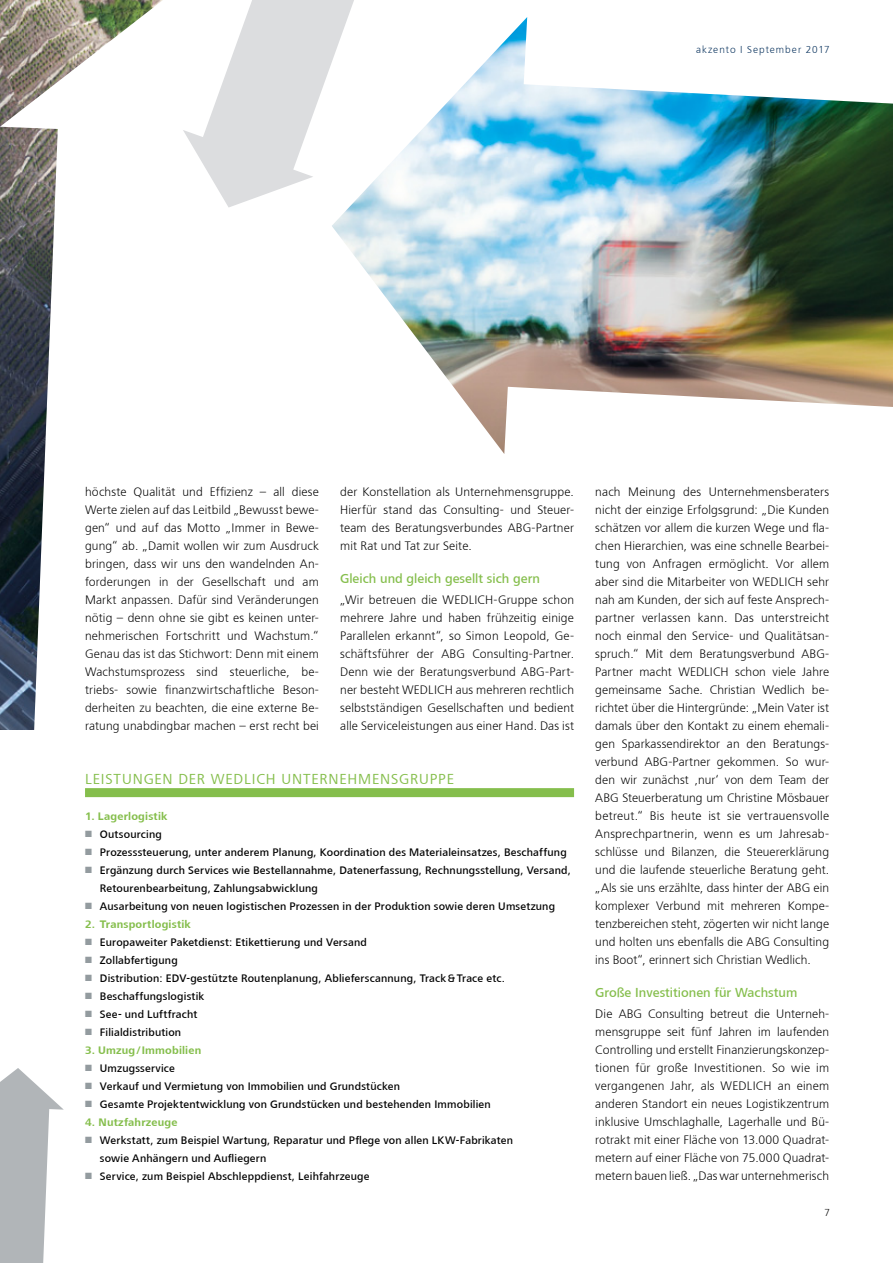
<style>
.page{position:relative;width:893px;height:1263px;background:#fff}
.page>*{position:absolute;margin:0;border:0;box-sizing:border-box;transform-origin:0 0}
.t1{font:15px "Lino Frutiger Next";letter-spacing:.06em;color:#85be4c}
.t2{font:500 13.5px "Lino Frutiger Next";color:#85be4c}
.t3{font:300 12.75px/18px "Lino Frutiger Next";letter-spacing:.01em;color:#000;text-align:justify}
.t4{font:500 11.25px/18px "Lino Frutiger Next";letter-spacing:.015em;color:#000}
.t5{font:700 11.25px "Lino Frutiger Next";letter-spacing:.02em;color:#85be4c}
.t6{font:300 10.5px "Lino Frutiger Next";letter-spacing:.095em;color:#002c58}
.t7{font:300 10.5px "Lino Frutiger Next";color:#000}
.s1{color:#939b9f}
</style>
<div class="page">
<svg style="left:0;top:0;width:375px;height:798px"></svg>
<svg style="left:0;top:1068px;width:64px;height:195px"></svg>
<svg style="left:183px;top:0;width:171px;height:208px"></svg>
<svg style="left:0;top:788px;width:6px;height:10px"></svg>
<img style="left:332px;top:17px;width:561px;height:437px">
<div style="left:85px;top:788px;width:489px;height:9px;background:#85be4c"></div>
<p class="t6" style="left:696px;top:44px;width:135px">akzento I September 2017</p>
<p class="t3" style="left:85px;top:483px;width:235px">höchste Qualität und Effizienz – all diese Werte zielen auf das Leitbild „Bewusst bewe&shy;gen“ und auf das Motto „Immer in Bewe&shy;gung“ ab. „Damit wollen wir zum Ausdruck bringen, dass wir uns den wandelnden An&shy;forderungen in der Gesellschaft und am Markt anpassen. Dafür sind Veränderungen nötig – denn ohne sie gibt es keinen unter&shy;nehmerischen Fortschritt und Wachstum.“ Genau das ist das Stichwort: Denn mit einem Wachstumsprozess sind steuerliche, be&shy;triebs- sowie finanzwirtschaftliche Beson&shy;derheiten zu beachten, die eine externe Be&shy;ratung unabdingbar machen – erst recht bei</p>
<p class="t3" style="left:340px;top:483px;width:235px">der Konstellation als U nternehmensgruppe.<br>Hierfür stand das Consulting- und Steuer&shy;team des Beratungsverbundes ABG</p>
<p class="t3" style="left:532px;top:519px;width:44px">-Partner</p>
<p class="t3" style="left:340px;top:537px;width:133px">mit Rat und Tat zur Seite.</p>
<p class="t2" style="left:340px;top:571px;width:201px">Gleich und gleich gesellt sich gern</p>
<p class="t3" style="left:340px;top:591px;width:235px">„Wir betreuen die WEDLICH-Gruppe schon mehrere Jahre und haben frühzeitig einige Parallelen erkannt“, so Simon Leopold, Ge&shy;schäftsführer der ABG</p>
<p class="t3" style="left:340px;top:645px;width:235px;text-indent:132px">Consulting-Partner.<br>Denn wie der Beratungsverbund ABG</p>
<p class="t3" style="left:340px;top:663px;width:235px;text-indent:205px">-Part&shy;ner besteht WEDLICH aus mehreren rechtlich selbstständigen Gesellschaften und bedient alle Serviceleistungen aus einer Hand. Das ist</p>
<p class="t1" style="left:85px;top:770px;width:150px">LEISTUNGEN DER WEDLICH</p>
<p class="t1" style="left:281px;top:770px;width:174px">UNTERNEHMENSGRUPPE</p>
<p class="t5" style="left:85px;top:810px;width:84px">1. Lagerlogistik</p>
<p class="t4" style="left:85px;top:825px;width:78px"><span class="s1">■</span> Outsourcing</p>
<p class="t4" style="left:85px;top:843px;width:483px"><span class="s1">■</span> Prozesssteuerung, unter anderem Planung, Koordination des Materialeinsatzes, Beschaffung</p>
<p class="t4" style="left:100px;top:861px;width:472px;text-indent:-15px"><span class="s1">■</span> Ergänzung durch Services wie Bestellannahme, Datenerfassung, Rechnungsstellung, Versand,<br>Retourenbearbeitung, Zahlungsabwicklung</p>
<p class="t4" style="left:85px;top:897px;width:472px"><span class="s1">■</span> Ausarbeitung von neuen logistischen Prozessen in der Produktion sowie deren Umsetzung</p>
<p class="t5" style="left:85px;top:918px;width:107px">2. Transportlogistik</p>
<p class="t4" style="left:85px;top:933px;width:283px"><span class="s1">■</span> Europaweiter Paketdienst: Etikettierung und Versand</p>
<p class="t4" style="left:85px;top:951px;width:94px"><span class="s1">■</span> Zollabfertigung</p>
<p class="t4" style="left:85px;top:969px;width:421px"><span class="s1">■</span> Distribution: EDV-gestützte Routenplanung, Ablieferscannung, Track&amp;Trace etc.</p>
<p class="t4" style="left:85px;top:987px;width:121px"><span class="s1">■</span> Beschaffungslogistik</p>
<p class="t4" style="left:85px;top:1005px;width:114px"><span class="s1">■</span> See- und Luftfracht</p>
<p class="t4" style="left:85px;top:1023px;width:98px"><span class="s1">■</span> Filialdistribution</p>
<p class="t5" style="left:85px;top:1044px;width:118px">3. Umzug/Immobilien</p>
<p class="t4" style="left:85px;top:1059px;width:91px"><span class="s1">■</span> Umzugsservice</p>
<p class="t4" style="left:85px;top:1077px;width:316px"><span class="s1">■</span> Verkauf und Vermietung von Immobilien und Grundstücken</p>
<p class="t4" style="left:85px;top:1095px;width:407px"><span class="s1">■</span> Gesamte Projektentwicklung von Grundstücken und bestehenden Immobilien</p>
<p class="t5" style="left:85px;top:1116px;width:94px">4. Nutzfahrzeuge</p>
<p class="t4" style="left:100px;top:1131px;width:415px;text-indent:-15px"><span class="s1">■</span> Werkstatt, zum Beispiel Wartung, Reparatur und Pflege von allen LKW-Fabrikaten sowie Anhängern und Aufliegern</p>
<p class="t4" style="left:85px;top:1167px;width:286px"><span class="s1">■</span> Service, zum Beispiel Abschleppdienst, Leihfahrzeuge</p>
<p class="t3" style="left:595px;top:483px;width:235px">nach Meinung des U nternehmensberaters nicht der einzige Erfolgsgrund: „Die Kunden schätzen vor allem die kurzen Wege und fla&shy;chen Hierarchien, was eine schnelle Bearbei&shy;tung von Anfragen ermöglicht. Vor allem aber sind die Mitarbeiter von WEDLICH sehr nah am Kunden, der sich auf feste Ansprech&shy;partner verlassen kann. Das unterstreicht noch einmal den Service- und Qualitätsan&shy;spruch.“ Mit dem Beratungsverbund ABG</p>
<p class="t3" style="left:595px;top:645px;width:235px;text-indent:230px">- Partner macht WEDLICH schon viele Jahre gemeinsame Sache. Christian Wedlich be&shy;richtet über die Hintergründe: „Mein Vater ist damals über den Kontakt zu einem ehemali&shy;gen Sparkassendirektor an den Beratungs&shy;verbund ABG</p>
<p class="t3" style="left:595px;top:753px;width:235px;text-indent:73px">-Partner gekommen. So wur&shy;den wir zunächst ‚nur‘ von dem Team der ABG</p>
<p class="t3" style="left:595px;top:789px;width:235px;text-indent:27px">Steuerberatung um Christine Mösbauer betreut.“ Bis heute ist sie vertrauensvolle Ansprechpartnerin, wenn es um Jahresab&shy;schlüsse und Bilanzen, die Steuererklärung und die laufende steuerliche Beratung geht. „Als sie uns erzählte, dass hinter der ABG</p>
<p class="t3" style="left:595px;top:879px;width:235px;text-indent:218px">ein komplexer Verbund mit mehreren Kompe&shy;tenzbereichen steht, zögerten wir nicht lange und holten uns ebenfalls die ABG</p>
<p class="t3" style="left:595px;top:933px;width:235px;text-indent:178px">Consulting ins Boot“, erinnert sich Christian Wedlich.</p>
<p class="t2" style="left:595px;top:985px;width:203px">Große Investitionen für Wachstum</p>
<p class="t3" style="left:595px;top:1005px;width:32px">Die ABG</p>
<p class="t3" style="left:595px;top:1005px;width:235px;text-indent:53px">Consulting betreut die U nterneh&shy;mensgruppe seit fünf Jahren im laufenden Controlling und erstellt Finanzierungskonzep&shy;tionen für große Investitionen. So wie im vergangenen Jahr, als WEDLICH an einem anderen Standort ein neues Logistikzentrum inklusive U mschlaghalle, Lagerhalle und Bü&shy;rotrakt mit einer Fläche von 13.000 Quadrat&shy;metern auf einer Fläche von 75.000 Quadrat&shy;metern bauen ließ. „Das war unternehmerisch</p>
<p class="t7" style="left:824px;top:1206px;width:7px">7</p>
</div>
